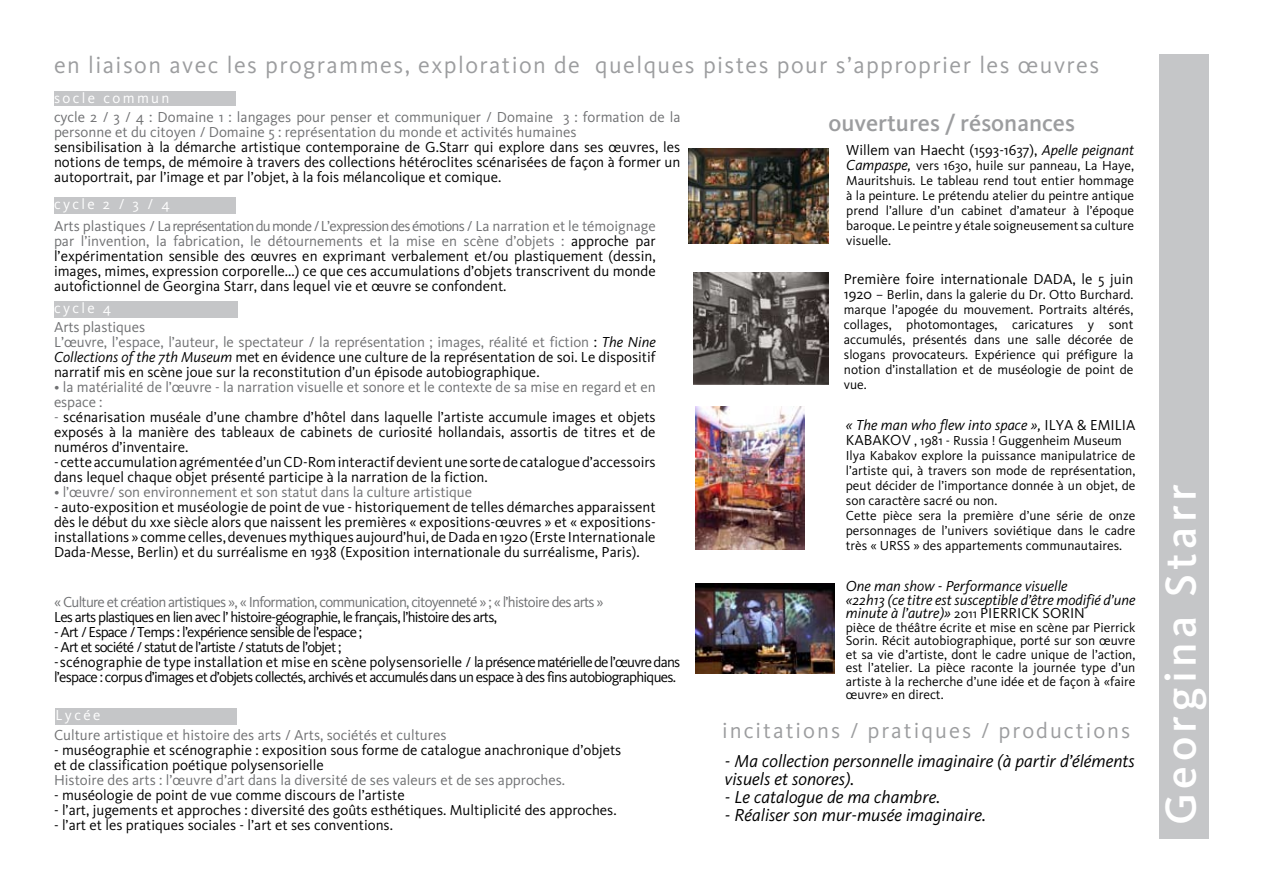
<style>
.page{position:relative;width:1263px;height:893px;background:#fff}
.page>*{position:absolute;margin:0;border:0;box-sizing:border-box;transform-origin:0 0}
.t1{font:500 45px "Kievit";letter-spacing:.1em;color:#fff}
.t2{font:24px "Kievit";letter-spacing:.06em;color:#9c9d9f}
.t3{font:500 24px "Kievit";color:#9c9d9f}
.t4{font:22.5px "Kievit";letter-spacing:.09em;color:#9c9d9f}
.t5{font:italic 18px/18px "Kievit";color:#000}
.t6{font:15px/15px "Kievit";color:#000;text-align:justify}
.t7{font:15px/15px "Kievit";color:#707173}
.t8{font:15px/15px "Kievit";letter-spacing:-.05em;color:#000}
.t9{font:italic 15px/13.5px "Kievit";color:#000}
.t10{font:15px "Kievit";letter-spacing:-.05em;color:#707173}
.t11{font:15px "Kievit";letter-spacing:.16em;color:#fff}
.t12{font:13.5px/15px "Kievit";color:#000;text-align:justify}
.s1{color:#707173}
.s2{font-style:italic}
.s3{font-style:italic;font-size:15px}
.s4{font-size:15px}
.s5{font-style:normal}
.s6{font-style:normal;font-size:13.5px}
</style>
<div class="page">
<div style="left:54px;top:91px;width:182px;height:15px;background:#c5c6c8"></div>
<div style="left:55px;top:708px;width:182px;height:17px;background:#c5c6c8"></div>
<div style="left:1160px;top:54px;width:49px;height:785px;background:#c5c6c8"></div>
<img style="left:695px;top:583px;width:139px;height:91px">
<img style="left:695px;top:406px;width:109px;height:143px">
<img style="left:693px;top:272px;width:135px;height:113px">
<img style="left:688px;top:149px;width:140px;height:95px">
<div style="left:54px;top:197px;width:182px;height:17px;background:#c5c6c8"></div>
<div style="left:54px;top:301px;width:183px;height:16px;background:#c5c6c8"></div>
<h2 class="t2" style="left:54px;top:52px;width:1047px">en liaison avec les programmes, exploration de quelques pistes pour s’approprier les œuvres</h2>
<p class="t11" style="left:54px;top:90px;width:117px">socle commun</p>
<p class="t7" style="left:54px;top:109px;width:628px">cycle 2 / 3 / 4 : Domaine 1 : langages pour penser et communiquer / Domaine 3 : formation de la personne et du citoyen / Domaine 5 : représentation du monde et activités humaines</p>
<p class="t6" style="left:54px;top:139px;width:628px">sensibilisation à la démarche artistique contemporaine de G.Starr qui explore dans ses œuvres, les notions de temps, de mémoire à travers des collections hétéroclites scénarisées de façon à former un autoportrait, par l’image et par l’objet, à la fois mélancolique et comique.</p>
<p class="t6" style="left:54px;top:218px;width:603px"><span class="s1">Arts plastiques / La représentation du monde / L’expression des émotions / La narration et le témoignage par l’invention, la fabrication, le détournements et la mise en scène d’objets :</span> approche par l’expérimentation sensible des œuvres en exprimant verbalement et/ou plastiquement (dessin, images, mimes, expression corporelle...) ce que ces accumulations d’objets transcrivent du monde autofictionnel de Georgina Starr, dans lequel vie et œuvre se confondent.</p>
<p class="t6" style="left:54px;top:320px;width:603px;text-align:left"><span class="s1">Arts plastiques<br>L’œuvre, l’espace, l’auteur, le spectateur / la représentation ; images, réalité et fiction</span> : <span class="s2">The Nine Collections of the 7th Museum</span> met en évidence une culture de la représentation de soi. Le dispositif narratif mis en scène joue sur la reconstitution d’un épisode autobiographique.</p>
<p class="t7" style="left:54px;top:380px;width:603px">• la matérialité de l’œuvre - la narration visuelle et sonore et le contexte de sa mise en regard et en espace :</p>
<p class="t6" style="left:54px;top:410px;width:603px"><span class="s1">-</span> scénarisation muséale d’une chambre d’hôtel dans laquelle l’artiste accumule images et objets exposés à la manière des tableaux de cabinets de curiosité hollandais, assortis de titres et de numéros d’inventaire.</p>
<p class="t6" style="left:54px;top:455px;width:603px">- cette accumulation agrémentée d’un CD-Rom interactif devient une sorte de catalogue d’accessoirs dans lequel chaque objet présenté participe à la narration de la fiction.</p>
<p class="t7" style="left:54px;top:485px;width:420px">• l’œuvre/ son environnement et son statut dans la culture artistique</p>
<p class="t6" style="left:54px;top:500px;width:603px">- auto-exposition et muséologie de point de vue - historiquement de telles démarches apparaissent dès le début du xxe siècle alors que naissent les premières « expositions-œuvres » et « expositions&shy;installations » comme celles, devenues mythiques aujourd’hui, de Dada en 1920 (Erste Internationale Dada-Messe, Berlin) et du surréalisme en 1938 (Exposition internationale du surréalisme, Paris).</p>
<p class="t10" style="left:54px;top:594px;width:551px">« Culture et création artistiques », « Information, communication, citoyenneté » ; « l’histoire des arts »</p>
<p class="t8" style="left:54px;top:610px;width:445px">Les arts plastiques en lien avec l’ histoire-géographie, le français, l’histoire des arts,</p>
<p class="t8" style="left:54px;top:625px;width:310px">- Art / Espace / Temps : l’expérience sensible de l’espace ;</p>
<p class="t8" style="left:54px;top:640px;width:289px">- Art et société / statut de l’artiste / statuts de l’objet ;</p>
<p class="t8" style="left:54px;top:655px;width:628px">- scénographie de type installation et mise en scène polysensorielle / la présence matérielle de l’œuvre dans l’espace : corpus d’images et d’objets collectés, archivés et accumulés dans un espace à des fins autobiographiques.</p>
<p class="t11" style="left:54px;top:196px;width:117px">cycle 2 / 3 / 4</p>
<p class="t11" style="left:54px;top:300px;width:59px">cycle 4</p>
<p class="t11" style="left:55px;top:707px;width:47px">Lycée</p>
<p class="t7" style="left:54px;top:728px;width:394px">Culture artistique et histoire des arts / Arts, sociétés et cultures</p>
<p class="t6" style="left:54px;top:743px;width:569px">- muséographie et scénographie : exposition sous forme de catalogue anachronique d’objets et de classification poétique polysensorielle</p>
<p class="t7" style="left:54px;top:773px;width:513px">Histoire des arts : l’œuvre d’art dans la diversité de ses valeurs et de ses approches.</p>
<p class="t6" style="left:54px;top:788px;width:352px">- muséologie de point de vue comme discours de l’artiste</p>
<p class="t6" style="left:54px;top:803px;width:564px">- l’art, jugements et approches : diversité des goûts esthétiques. Multiplicité des approches.</p>
<p class="t6" style="left:54px;top:818px;width:340px">- l’art et les pratiques sociales - l’art et ses conventions.</p>
<h2 class="t3" style="left:828px;top:109px;width:248px">ouvertures / résonances</h2>
<p class="t6" style="left:846px;top:143px;width:289px">Willem van Haecht (1593-1637), <span class="s2">Apelle peignant</span></p>
<p class="t12" style="left:846px;top:158px;width:289px"><span class="s3">Campaspe,</span> vers 1630, huile sur panneau, La Haye, Mauritshuis. Le tableau rend tout entier hommage à la peinture. Le prétendu atelier du peintre antique prend l’allure d’un cabinet d’amateur à l’époque baroque. Le peintre y étale soigneusement sa culture visuelle.</p>
<p class="t6" style="left:844px;top:272px;width:211px">Première foire internationale Dada</p>
<p class="t6" style="left:1072px;top:272px;width:62px">, le 5 juin</p>
<p class="t12" style="left:844px;top:287px;width:291px"><span class="s4">1920</span> – Berlin, dans la galerie du Dr. Otto Burchard. marque l’apogée du mouvement. Portraits altérés, collages, photomontages, caricatures y sont accumulés, présentés dans une salle décorée de slogans provocateurs. Expérience qui préfigure la notion d’installation et de muséologie de point de vue.</p>
<p class="t9" style="left:846px;top:418px;width:212px">« The man who flew into space », <span class="s5">Ilya</span></p>
<p class="t6" style="left:1077px;top:417px;width:29px">&amp; Emilia</p>
<p class="t6" style="left:846px;top:432px;width:19px">Kabak</p>
<p class="t12" style="left:846px;top:433px;width:291px;text-align:left;text-indent:44px"><span class="s4">ov</span> , 1981 - Russia ! Guggenheim Museum Ilya Kabakov explore la puissance manipulatrice de l’artiste qui, à travers son mode de représentation, peut décider de l’importance donnée à un objet, de son caractère sacré ou non.<br>Cette pièce sera la première d’une série de onze personnages de l’univers soviétique dans le cadre très « URSS » des appartements communautaires.</p>
<p class="t9" style="left:846px;top:580px;width:291px">One man show - Performance visuelle<br>«22h13 (ce titre est susceptible d’être modifié d’une minute à l’autre)» <span class="s6">2011</span> <span class="s5">Pierrick</span></p>
<p class="t6" style="left:1042px;top:606px;width:27px">Sorin</p>
<p class="t12" style="left:846px;top:621px;width:291px;line-height:13.5px">pièce de théâtre écrite et mise en scène par Pierrick Sorin. Récit autobiographique, porté sur son œuvre et sa vie d’artiste, dont le cadre unique de l’action, est l’atelier. La pièce raconte la journée type d’un artiste à la recherche d’une idée et de façon à «faire œuvre» en direct.</p>
<h3 class="t4" style="left:722px;top:718px;width:410px">incitations / pratiques / productions</h3>
<p class="t5" style="left:725px;top:752px;width:412px">- Ma collection personnelle imaginaire (à partir d’éléments visuels et sonores).</p>
<p class="t5" style="left:725px;top:788px;width:217px">- Le catalogue de ma chambre.</p>
<p class="t5" style="left:725px;top:806px;width:263px">- Réaliser son mur-musée imaginaire.</p>
<h1 class="t1" style="left:1155px;top:825px;width:342px;rotate:-90deg">Georgina Starr</h1>
</div>
